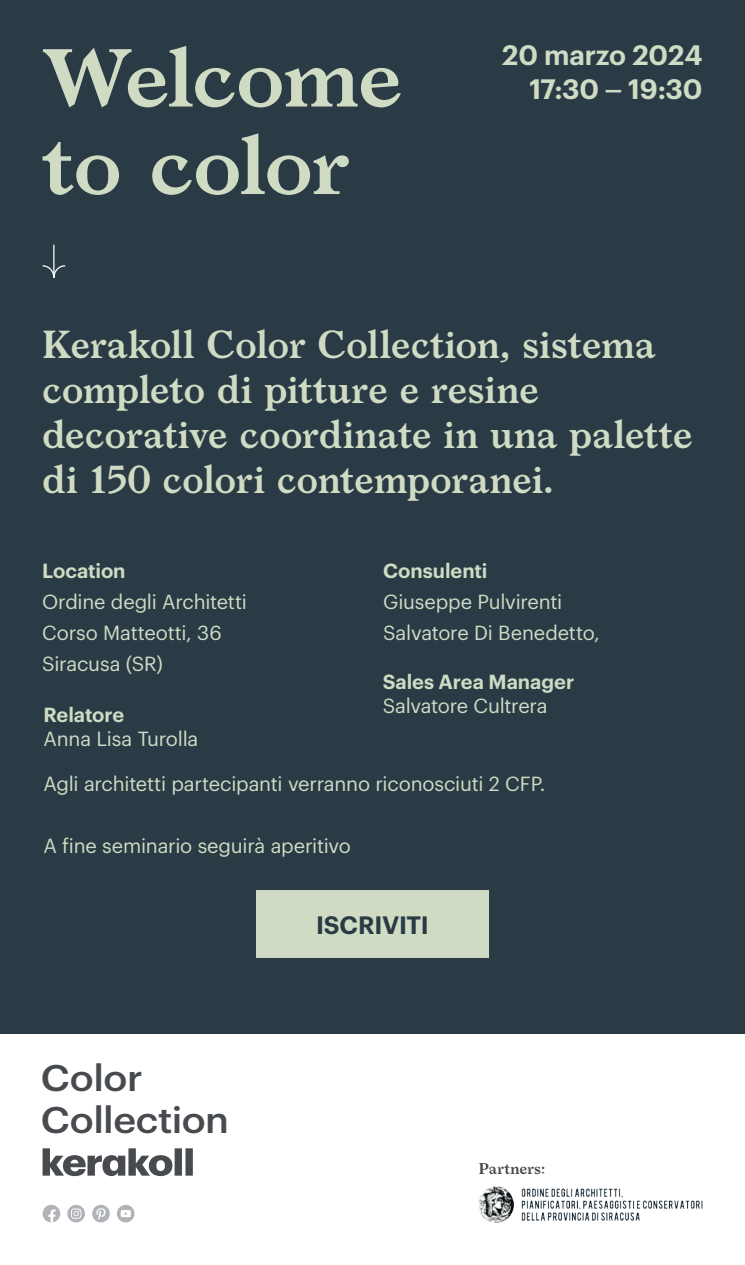
<style>
.page{position:relative;width:745px;height:1265px;background:#fff}
.page>*{position:absolute;margin:0;border:0;box-sizing:border-box;transform-origin:0 0}
.t1{font:600 78.75px/87.5px "Larish Neue";letter-spacing:-.02em;color:#d0dbc4;scale:1.08 1}
.t2{font:600 37.5px/45px "Larish Neue";letter-spacing:-.005em;color:#d0dbc4}
.t3{font:500 36.25px/41.9px "Graphik";letter-spacing:-.01em;color:#474a4e;scale:1.08 1}
.t4{font:600 27.5px/33.8px "Graphik";letter-spacing:-.005em;color:#d0dbc4;text-align:right}
.t5{font:600 24.62px "Graphik";letter-spacing:-.01em;color:#2a3b46}
.t6{font:20px/31.1px "Graphik";letter-spacing:-.01em;color:#d0dbc4}
.t7{font:600 20px "Graphik";letter-spacing:-.005em;color:#d0dbc4}
.t8{font:600 15px "Larish Neue";letter-spacing:.005em;color:#474a4e}
.s1{font-family:"Larish Neue"}
</style>
<div class="page">
<div style="left:0;top:0;width:744px;height:1033px;background:#2a3b46"></div>
<svg style="left:43px;top:1148px;width:150px;height:28px"></svg>
<hr style="left:53px;top:245px;width:1px;height:33px;background:#fff">
<svg style="left:42px;top:265px;width:24px;height:13px"></svg>
<div style="left:117px;top:1205px;width:17px;height:17px;background:#b0b3b8;border-radius:50%"></div>
<svg style="left:120px;top:1210px;width:11px;height:7px"></svg>
<div style="left:67px;top:1205px;width:18px;height:17px;background:#b0b3b8;border-radius:50%"></div>
<svg style="left:71px;top:1208px;width:10px;height:11px"></svg>
<svg style="left:43px;top:1205px;width:17px;height:17px"></svg>
<div style="left:92px;top:1205px;width:18px;height:17px;background:#b0b3b8;border-radius:50%"></div>
<svg style="left:96px;top:1208px;width:9px;height:12px"></svg>
<div style="left:256px;top:890px;width:232px;height:67px;background:#d0dbc4"></div>
<img style="left:479px;top:1187px;width:221px;height:35px">
<h1 class="t1" style="left:42px;top:28px;width:335px">Welcome to color</h1>
<h3 class="t4" style="left:502px;top:36px;width:202px">20 marzo 2024<br>17:30 <span class="s1">–</span> 19:30</h3>
<h2 class="t2" style="left:42px;top:319px;width:651px">Kerakoll Color Collection, sistema completo di pitture e resine decorative coordinate in una palette di 150 colori contemporanei.</h2>
<p class="t7" style="left:42px;top:556px;width:85px">Location</p>
<p class="t6" style="left:42px;top:585px;width:206px">Ordine degli Architetti<br>Corso Matteotti, 36<br>Siracusa (SR)</p>
<p class="t7" style="left:43px;top:699px;width:82px">Relatore</p>
<p class="t6" style="left:43px;top:721px;width:156px">Anna Lisa Turolla</p>
<p class="t7" style="left:383px;top:556px;width:106px">Consulenti</p>
<p class="t6" style="left:383px;top:585px;width:218px">Giuseppe Pulvirenti<br>Salvatore Di Benedetto,</p>
<p class="t7" style="left:382px;top:667px;width:193px">Sales Area Manager</p>
<p class="t6" style="left:382px;top:689px;width:166px">Salvatore Cultrera</p>
<p class="t6" style="left:43px;top:767px;width:503px">Agli architetti partecipanti verranno riconosciuti 2 CFP.</p>
<p class="t6" style="left:43px;top:829px;width:309px">A fine seminario seguirà aperitivo</p>
<h3 class="t3" style="left:41px;top:1054px;width:176px">Color<br>Collection</h3>
<p class="t5" style="left:316px;top:906px;width:114px">ISCRIVITI</p>
<p class="t8" style="left:478px;top:1157px;width:68px">Partners:</p>
</div>
